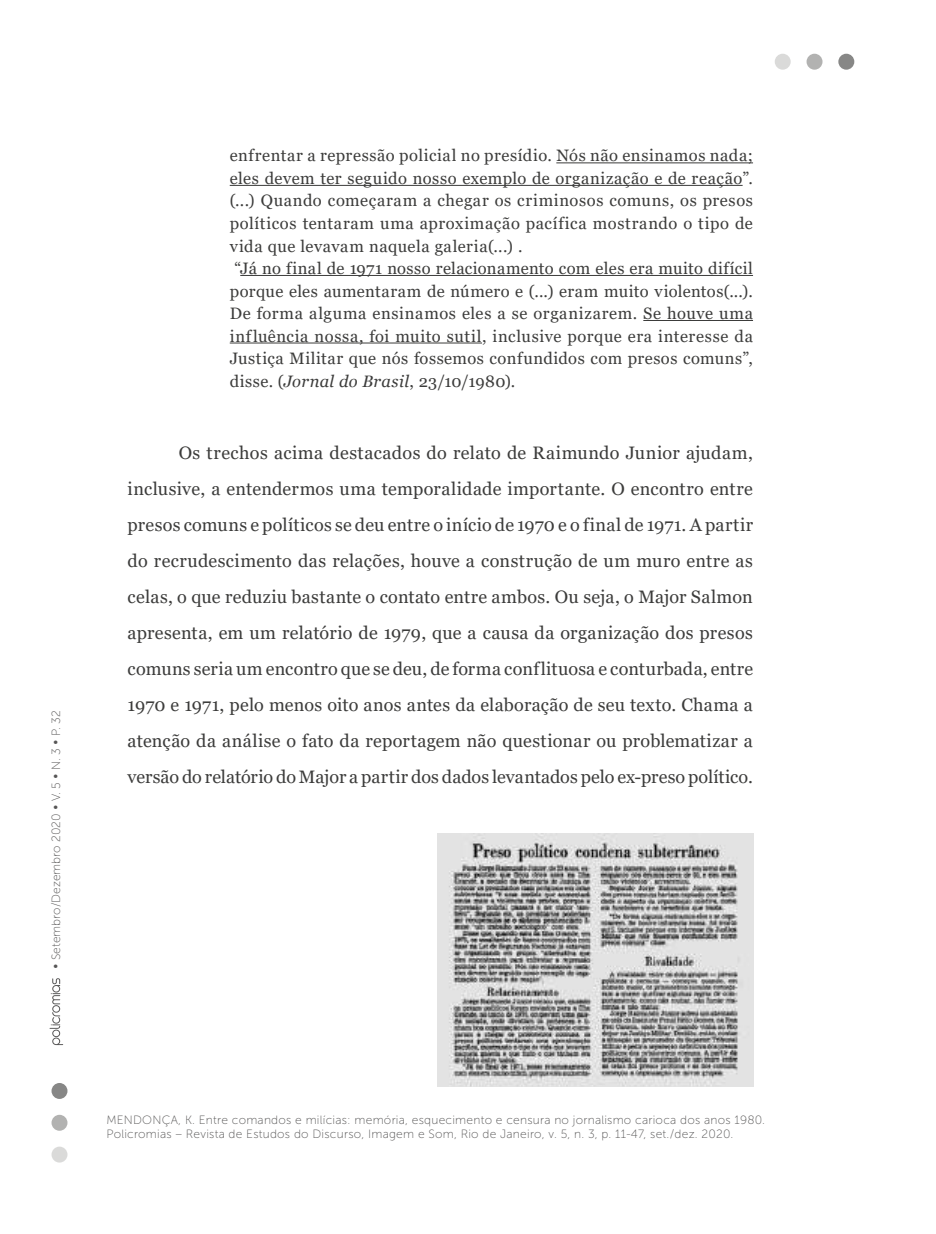
<style>
.page{position:relative;width:936px;height:1234px;background:#fff}
.page>*{position:absolute;margin:0;border:0;box-sizing:border-box;transform-origin:0 0}
.t1{font:18px/36px "Georgia";letter-spacing:.005em;color:#3c3c3b;text-align:justify}
.t2{font:16.5px/22.5px "Georgia";letter-spacing:.03em;color:#3c3c3b}
.t3{font:12px/14.4px "Museo Sans 100";letter-spacing:.02em;color:#575656}
.t4{font:12px "Museo Sans 100";color:#575656}
.s1{font-style:italic}
</style>
<div class="page">
<div style="left:51px;top:1082px;width:16px;height:16px;background:#878786;border-radius:50%"></div>
<div style="left:51px;top:1114px;width:16px;height:16px;background:#b2b2b1;border-radius:50%"></div>
<div style="left:51px;top:1146px;width:16px;height:16px;background:#dadad9;border-radius:50%"></div>
<div style="left:838px;top:54px;width:16px;height:16px;background:#878786;border-radius:50%"></div>
<div style="left:806px;top:54px;width:16px;height:16px;background:#b2b2b1;border-radius:50%"></div>
<div style="left:774px;top:54px;width:16px;height:16px;background:#dadad9;border-radius:50%"></div>
<svg style="left:50px;top:978px;width:11px;height:66px"></svg>
<hr style="left:556px;top:162px;width:197px;height:1px;background:#3c3c3b">
<hr style="left:230px;top:185px;width:512px;height:1px;background:#3c3c3b">
<hr style="left:240px;top:275px;width:513px;height:1px;background:#3c3c3b">
<hr style="left:643px;top:320px;width:110px;height:1px;background:#3c3c3b">
<hr style="left:230px;top:342px;width:252px;height:1px;background:#3c3c3b">
<img style="left:437px;top:833px;width:316px;height:253px">
<p class="t4" style="left:50px;top:968px;width:259px;rotate:-90deg">• Setembro/Dezembro 2020 • V. 5 • N. 3 • P. 32</p>
<p class="t2" style="left:230px;top:145px;width:525px">enfrentar a repressão policial no presídio. Nós não ensinamos nada; eles devem ter seguido nosso exemplo de organização e de reação”. (...) Quando começaram a chegar os criminosos comuns, os presos políticos tentaram uma aproximação pacífica mostrando o tipo de vida que levavam naquela galeria(...) .<br>“Já no final de 1971 nosso relacionamento com eles era muito difícil porque eles aumentaram de número e (...) eram muito violentos(...).<br>De forma alguma ensinamos eles a se organizarem. Se houve uma influência nossa, foi muito sutil, inclusive porque era interesse da Justiça Militar que nós fossemos confundidos com presos comuns”, disse. (<span class="s1">Jornal do Brasil</span>, 23/10/1980).</p>
<p class="t1" style="left:128px;top:434px;width:627px;text-indent:51px">Os trechos acima destacados do relato de Raimundo Junior ajudam, inclusive, a entendermos uma temporalidade importante. O encontro entre presos comuns e políticos se deu entre o início de 1970 e o final de 1971. A partir do recrudescimento das relações, houve a construção de um muro entre as celas, o que reduziu bastante o contato entre ambos. Ou seja, o Major Salmon apresenta, em um relatório de 1979, que a causa da organização dos presos comuns seria um encontro que se deu, de forma conflituosa e conturbada, entre 1970 e 1971, pelo menos oito anos antes da elaboração de seu texto. Chama a atenção da análise o fato da reportagem não questionar ou problematizar a versão do relatório do Major a partir dos dados levantados pelo ex-preso político.</p>
<p class="t3" style="left:106px;top:1112px;width:660px">MENDONÇA, K. Entre comandos e milícias: memória, esquecimento e censura no jornalismo carioca dos anos 1980.<br>Policromias – Revista de Estudos do Discurso, Imagem e Som, Rio de Janeiro, v. 5, n. 3, p. 11-47, set./dez. 2020.</p>
</div>
